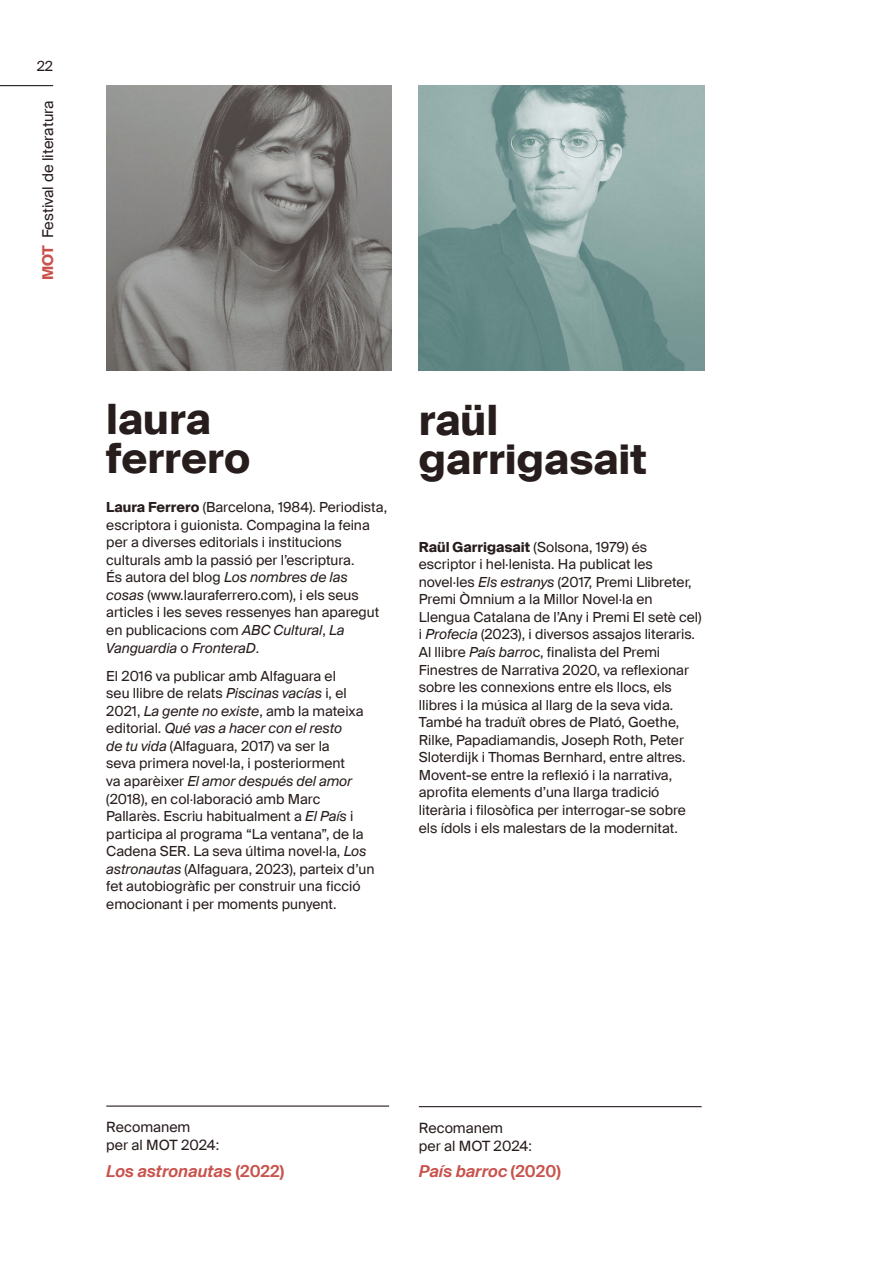
<style>
.page{position:relative;width:893px;height:1263px;background:#fff}
.page>*{position:absolute;margin:0;border:0;box-sizing:border-box;transform-origin:0 0}
.t1{font:700 42px/39px "Suisse Intl";color:#271d1c}
.t2{font:italic 600 16.5px "Suisse Intl";color:#c9524c}
.t3{font:15px "Suisse Intl";color:#271d1c}
.t4{font:14.25px/18px "Suisse Intl";color:#271d1c}
.t5{font:13.95px/17.5px "Suisse Intl";color:#271d1c}
.s1{font-weight:700;color:#c9524c}
.s2{font-weight:700}
.s3{font-style:italic}
.s4{font-style:normal}
</style>
<div class="page">
<hr style="left:0;top:85px;width:53px;height:1px;background:#231f20">
<hr style="left:106px;top:1105px;width:283px;height:2px;background:#271d1c">
<img style="left:106px;top:85px;width:285px;height:285px">
<img style="left:419px;top:86px;width:285px;height:285px">
<hr style="left:419px;top:1106px;width:283px;height:1px;background:#271d1c">
<p class="t5" style="left:37px;top:58px;width:18px">22</p>
<p class="t3" style="left:38px;top:280px;width:181px;rotate:-90deg"><span class="s1">MOT</span> Festival de literatura</p>
<h1 class="t1" style="left:106px;top:401px;width:145px">laura ferrero</h1>
<p class="t5" style="left:106px;top:499px;width:282px"><span class="s2">Laura Ferrero</span> (Barcelona, 1984). Periodista, escriptora i guionista. Compagina la feina per a diverses editorials i institucions culturals amb la passió per l’escriptura.<br>És autora del blog <span class="s3">Los nombres de las cosas</span> (www.lauraferrero.com), i els seus articles i les seves ressenyes han aparegut en publicacions com <span class="s3">ABC Cultural</span>, <span class="s3">La Vanguardia</span> o <span class="s3">FronteraD</span>.</p>
<p class="t5" style="left:106px;top:667px;width:270px">El 2016 va publicar amb Alfaguara el<br>seu llibre de relats <span class="s3">Piscinas vacías</span> i, el 2021, <span class="s3">La gente no existe</span>, amb la mateixa editorial. <span class="s3">Qué vas a hacer con el resto<br>de tu vida</span> (Alfaguara, 2017) va ser la<br>seva primera novel·la, i posteriorment<br>va aparèixer <span class="s3">El amor después del amor </span>(2018), en col·laboració amb Marc Pallarès. Escriu habitualment a <span class="s3">El País</span> i participa al programa “La ventana”, de la Cadena SER. La seva última novel·la, <span class="s3">Los astronautas</span> (Alfaguara, 2023), parteix d’un fet autobiogràfic per construir una ficció emocionant i per moments punyent.</p>
<h1 class="t1" style="left:419px;top:401px;width:230px">raül garrigasait</h1>
<p class="t5" style="left:419px;top:538px;width:284px"><span class="s2">Raül Garrigasait</span> (Solsona, 1979) és escriptor i hel·lenista. Ha publicat les novel·les <span class="s3">Els estranys</span> (2017, Premi Llibreter, Premi Òmnium a la Millor Novel·la en Llengua Catalana de l’Any i Premi El setè cel) i <span class="s3">Profecia</span> (2023), i diversos assajos literaris.<br>Al llibre <span class="s3">País barro</span>c, finalista del Premi Finestres de Narrativa 2020, va reflexionar sobre les connexions entre els llocs, els llibres i la música al llarg de la seva vida.<br>També ha traduït obres de Plató, Goethe, Rilke, Papadiamandis, Joseph Roth, Peter Sloterdijk i Thomas Bernhard, entre altres.<br>Movent-se entre la reflexió i la narrativa, aprofita elements d’una llarga tradició literària i filosòfica per interrogar-se sobre els ídols i els malestars de la modernitat.</p>
<p class="t4" style="left:106px;top:1118px;width:114px">Recomanem<br>per al MOT 2024:</p>
<p class="t2" style="left:106px;top:1160px;width:179px">Los astronautas <span class="s4">(2022)</span></p>
<p class="t4" style="left:419px;top:1119px;width:114px">Recomanem<br>per al MOT 2024:</p>
<p class="t2" style="left:419px;top:1161px;width:143px">País barroc <span class="s4">(2020)</span></p>
</div>
